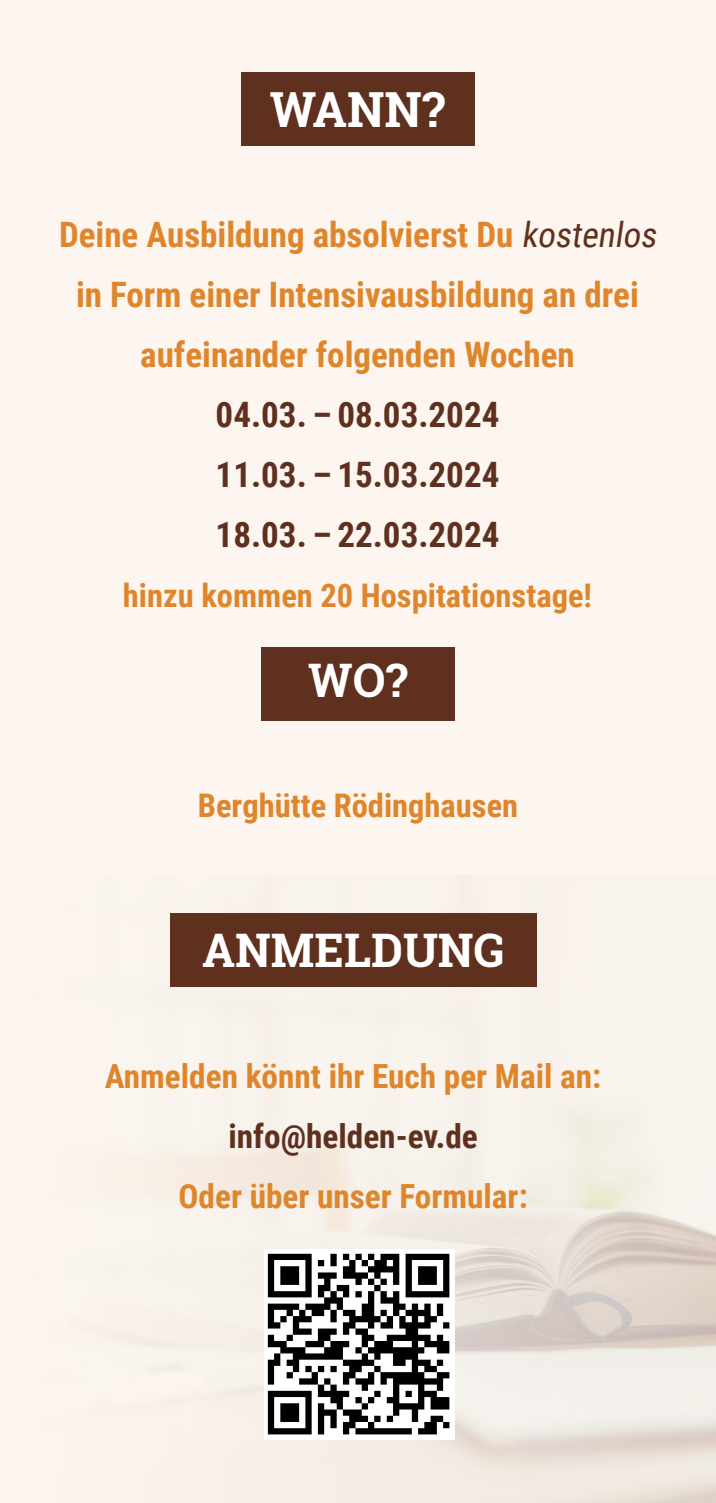
<style>
.page{position:relative;width:716px;height:1503px;background:#fff}
.page>*{position:absolute;margin:0;border:0;box-sizing:border-box;transform-origin:0 0}
.t1{font:700 48.25px "Roboto Slab";color:#fff}
.t2{font:700 46.25px "Roboto Slab";color:#fff}
.t3{font:700 35px/60px "Roboto Condensed";color:#df862c;text-align:center}
.t4{font:700 35px/60px "Roboto Condensed";color:#5f301e;text-align:justify}
.t5{font:700 33.25px "Roboto Condensed";color:#df862c}
.t6{font:700 33.25px "Roboto Condensed";color:#5f301e}
.t7{font:700 32.5px "Roboto Condensed";color:#df862c}
.s1{font-weight:400;color:#5f301e}
</style>
<div class="page">
<div style="left:0;top:0;width:716px;height:1502px;background:#fdf6f0"></div>
<img style="left:122px;top:875px;width:594px;height:627px">
<div style="left:241px;top:73px;width:234px;height:73px;background:#5f301e"></div>
<div style="left:170px;top:913px;width:367px;height:73px;background:#5f301e"></div>
<div style="left:261px;top:647px;width:193px;height:73px;background:#5f301e"></div>
<img style="left:264px;top:1249px;width:190px;height:190px">
<h1 class="t1" style="left:270px;top:77px;width:177px">WANN?</h1>
<p class="t3" style="left:59px;top:203px;width:605px">Deine Ausbildung absolvierst Du <span class="s1">kostenlos </span>in Form einer Intensivausbildung an drei aufeinander folgenden Wochen</p>
<p class="t4" style="left:216px;top:383px;width:285px">04.03. – 08.03.2024<br>11.03. – 15.03.2024<br>18.03. – 22.03.2024</p>
<p class="t7" style="left:123px;top:573px;width:470px">hinzu kommen 20 Hospitationstage!</p>
<h2 class="t2" style="left:308px;top:649px;width:101px">WO?</h2>
<p class="t7" style="left:198px;top:783px;width:322px">Berghütte Rödinghausen</p>
<h2 class="t2" style="left:202px;top:919px;width:304px">ANMELDUNG</h2>
<p class="t5" style="left:105px;top:1052px;width:498px">Anmelden könnt ihr Euch per Mail an:</p>
<p class="t6" style="left:229px;top:1112px;width:251px">info@helden-ev.de</p>
<p class="t5" style="left:178px;top:1172px;width:351px">Oder über unser Formular:</p>
</div>
